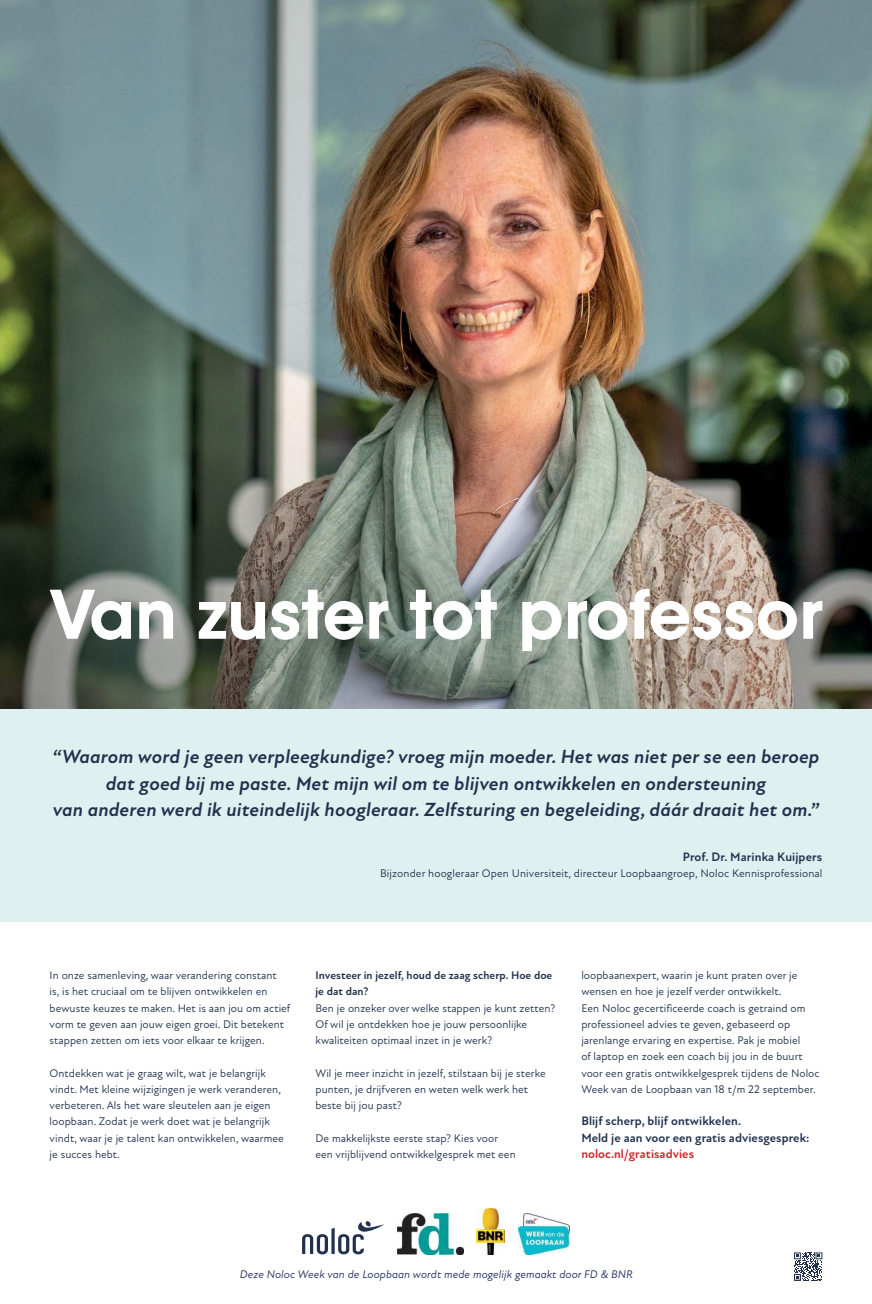
<style>
.page{position:relative;width:872px;height:1304px;background:#fff}
.page>*{position:absolute;margin:0;border:0;box-sizing:border-box;transform-origin:0 0}
.t1{font:italic 700 19.38px/26.2px "New Atten";letter-spacing:.01em;color:#22314d;text-align:center}
.t2{font:700 12.5px/16.2px "New Atten";letter-spacing:.005em;color:#21314d}
.t3{font:700 12.5px "New Atten";letter-spacing:.01em;color:#22314d}
.t4{font:700 12.5px "New Atten";letter-spacing:.005em;color:#d12229}
.t5{font:11.25px/16.2px "New Atten";letter-spacing:.005em;color:#21314d}
.t6{font:11.25px "New Atten";letter-spacing:.01em;color:#22314d}
.t7{font:italic 11.25px "New Atten";letter-spacing:.01em;color:#1e2d5d}
.t8{font:700 11.25px/16.2px "New Atten";letter-spacing:.005em;color:#21314d}
</style>
<div class="page">
<img style="left:0;top:0;width:872px;height:709px">
<div style="left:0;top:709px;width:871px;height:212px;background:#ddf1f1"></div>
<img style="left:477px;top:1209px;width:28px;height:45px">
<img style="left:519px;top:1213px;width:51px;height:41px">
<img style="left:397px;top:1213px;width:66px;height:41px">
<svg style="left:302px;top:1221px;width:82px;height:33px"></svg>
<svg style="left:49px;top:588px;width:774px;height:64px"></svg>
<svg style="left:794px;top:1252px;width:28px;height:29px"></svg>
<p class="t1" style="left:53px;top:746px;width:768px">“Waarom word je geen verpleegkundige? vroeg mijn moeder. Het was niet per se een beroep dat goed bij me paste. Met mijn wil om te blijven ontwikkelen en ondersteuning<br>van anderen werd ik uiteindelijk hoogleraar. Zelfsturing en begeleiding, dáár draait het om.”</p>
<p class="t3" style="left:682px;top:852px;width:141px">Prof. Dr. Marinka Kuijpers</p>
<p class="t6" style="left:380px;top:869px;width:444px">Bijzonder hoogleraar Open Universiteit, directeur Loopbaangroep, Noloc Kennisprofessional</p>
<p class="t5" style="left:50px;top:968px;width:242px">In onze samenleving, waar verandering constant<br>is, is het cruciaal om te blijven ontwikkelen en bewuste keuzes te maken. Het is aan jou om actief vorm te geven aan jouw eigen groei. Dit betekent stappen zetten om iets voor elkaar te krijgen.</p>
<p class="t5" style="left:50px;top:1066px;width:236px">Ontdekken wat je graag wilt, wat je belangrijk vindt. Met kleine wijzigingen je werk veranderen, verbeteren. Als het ware sleutelen aan je eigen loopbaan. Zodat je werk doet wat je belangrijk vindt, waar je je talent kan ontwikkelen, waarmee je succes hebt.</p>
<p class="t8" style="left:315px;top:968px;width:238px">Investeer in jezelf, houd de zaag scherp. Hoe doe je dat dan?</p>
<p class="t5" style="left:315px;top:1001px;width:241px">Ben je onzeker over welke stappen je kunt zetten?<br>Of wil je ontdekken hoe je jouw persoonlijke kwaliteiten optimaal inzet in je werk?</p>
<p class="t5" style="left:315px;top:1066px;width:232px">Wil je meer inzicht in jezelf, stilstaan bij je sterke punten, je drijfveren en weten welk werk het beste bij jou past?</p>
<p class="t5" style="left:315px;top:1131px;width:202px">De makkelijkste eerste stap? Kies voor een vrijblijvend ontwikkelgesprek met een</p>
<p class="t5" style="left:581px;top:968px;width:240px">loopbaanexpert, waarin je kunt praten over je wensen en hoe je jezelf verder ontwikkelt.<br>Een Noloc gecertificeerde coach is getraind om professioneel advies te geven, gebaseerd op jarenlange ervaring en expertise. Pak je mobiel<br>of laptop en zoek een coach bij jou in de buurt voor een gratis ontwikkelgesprek tijdens de Noloc Week van de Loopbaan van 18 t/m 22 september.</p>
<p class="t2" style="left:581px;top:1114px;width:230px">Blijf scherp, blijf ontwikkelen.<br>Meld je aan voor een gratis adviesgesprek:</p>
<p class="t4" style="left:581px;top:1149px;width:114px">noloc.nl/gratisadvies</p>
<p class="t7" style="left:240px;top:1270px;width:394px">Deze Noloc Week van de Loopbaan wordt mede mogelijk gemaakt door FD &amp; BNR</p>
</div>
